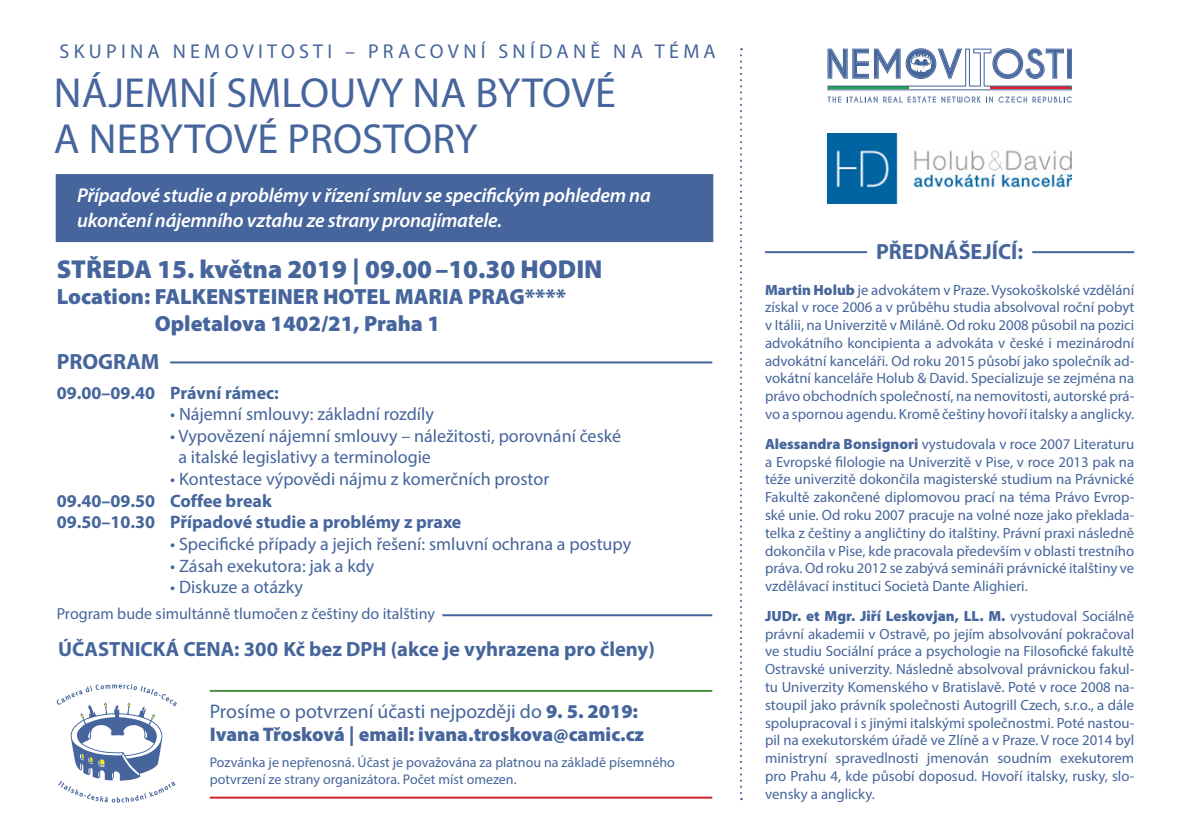
<style>
.page{position:relative;width:1191px;height:840px;background:#fff}
.page>*{position:absolute;margin:0;border:0;box-sizing:border-box;transform-origin:0 0}
.t1{font:42.2px "Myriad Pro";letter-spacing:.005em;color:#45659c}
.t2{font:900 26px "Myriad Pro";color:#45659c}
.t3{font:900 22px/26.4px "Myriad Pro";color:#45659c}
.t4{font:700 22px "Myriad Pro";color:#45659c}
.t5{font:700 20.6px "Myriad Pro";color:#45659c}
.t6{font:italic 600 20px/24px "Myriad Pro";letter-spacing:-.01em;color:#fff}
.t7{font:20px "Myriad Pro";letter-spacing:.215em;color:#45659c}
.t8{font:900 19.6px/23.6px "Myriad Pro";color:#45659c}
.t9{font:18px/21.6px "Myriad Pro";color:#45659c}
.t10{font:700 18px "Myriad Pro";color:#45659c}
.t11{font:16px "Myriad Pro";color:#45659c}
.t12{font:14.8px/17.8px "Myriad Pro";color:#45659c;text-align:justify}
.t13{font:14px/16.8px "Myriad Pro";color:#45659c}
.s1{font-weight:400}
.s2{font-weight:900}
</style>
<div class="page">
<svg style="left:740px;top:48px;width:2px;height:751px"></svg>
<svg style="left:57px;top:684px;width:120px;height:118px"></svg>
<hr style="left:170px;top:361px;width:542px;height:2px;background:#45659c">
<hr style="left:442px;top:614px;width:270px;height:2px;background:#45659c">
<hr style="left:210px;top:689px;width:502px;height:2px;background:#4a9142">
<hr style="left:210px;top:796px;width:502px;height:2px;background:#d1232a">
<div style="left:56px;top:174px;width:657px;height:68px;background:#45659c;border:2px solid #45659c"></div>
<svg style="left:827px;top:96px;width:50px;height:6px"></svg>
<svg style="left:883px;top:96px;width:189px;height:6px"></svg>
<svg style="left:827px;top:48px;width:244px;height:42px"></svg>
<hr style="left:765px;top:251px;width:102px;height:2px;background:#45659c">
<hr style="left:1032px;top:251px;width:102px;height:2px;background:#45659c">
<img style="left:827px;top:133px;width:245px;height:70px">
<p class="t7" style="left:60px;top:39px;width:658px">SKUPINA NEMOVITOSTI – PRACOVNÍ SNÍDANĚ NA TÉMA</p>
<p class="t1" style="left:54px;top:67px;width:563px">NÁJEMNÍ SMLOUVY NA BYTOVÉ</p>
<p class="t1" style="left:54px;top:113px;width:425px">A NEBYTOVÉ PROSTORY</p>
<p class="t6" style="left:77px;top:183px;width:575px">Případové studie a problémy v řízení smluv se specifickým pohledem na ukončení nájemního vztahu ze strany pronajímatele.</p>
<p class="t2" style="left:57px;top:254px;width:547px">STŘEDA 15. května 2019 | 09.00–10.30 HODIN</p>
<p class="t3" style="left:155px;top:284px;width:413px;text-indent:-98px">Location: FALKENSTEINER HOTEL MARIA PRAG****<br>Opletalova 1402/21, Praha 1</p>
<p class="t4" style="left:57px;top:347px;width:104px">PROGRAM</p>
<p class="t10" style="left:57px;top:380px;width:224px">09.00–09.40 Právní rámec:</p>
<p class="t9" style="left:170px;top:403px;width:265px">• Nájemní smlouvy: základní rozdíly</p>
<p class="t9" style="left:178px;top:424px;width:444px;text-indent:-8px">• Vypovězení nájemní smlouvy – náležitosti, porovnání české a italské legislativy a terminologie</p>
<p class="t9" style="left:170px;top:467px;width:380px">• Kontestace výpovědi nájmu z komerčních prostor</p>
<p class="t10" style="left:57px;top:488px;width:217px">09.40–09.50 Coffee break</p>
<p class="t10" style="left:57px;top:510px;width:406px">09.50–10.30 Případové studie a problémy z praxe</p>
<p class="t9" style="left:170px;top:532px;width:462px">• Specifické případy a jejich řešení: smluvní ochrana a postupy</p>
<p class="t9" style="left:170px;top:554px;width:206px">• Zásah exekutora: jak a kdy</p>
<p class="t9" style="left:170px;top:575px;width:134px">• Diskuze a otázky</p>
<p class="t11" style="left:57px;top:603px;width:380px">Program bude simultánně tlumočen z češtiny do italštiny</p>
<p class="t5" style="left:58px;top:635px;width:598px">ÚČASTNICKÁ CENA: 300 Kč bez DPH (akce je vyhrazena pro členy)</p>
<p class="t8" style="left:210px;top:699px;width:436px"><span class="s1">Prosíme o potvrzení účasti nejpozději do</span> 9. 5. 2019:<br>Ivana Třosková | email: ivana.troskova@camic.cz</p>
<p class="t13" style="left:210px;top:753px;width:466px">Pozvánka je nepřenosná. Účast je považována za platnou na základě písemného potvrzení ze strany organizátora. Počet míst omezen.</p>
<p class="t4" style="left:876px;top:237px;width:149px">PŘEDNÁŠEJÍCÍ:</p>
<p class="t12" style="left:765px;top:280px;width:371px"><span class="s2">Martin Holub</span> je advokátem v Praze. Vysokoškolské vzdělání získal v roce 2006 a v průběhu studia absolvoval roční pobyt v Itálii, na Univerzitě v Miláně. Od roku 2008 působil na pozici advokátního koncipienta a advokáta v české i mezinárodní advokátní kanceláři. Od roku 2015 působí jako společník ad&shy;vokátní kanceláře Holub &amp; David. Specializuje se zejména na právo obchodních společností, na nemovitosti, autorské prá&shy;vo a spornou agendu. Kromě češtiny hovoří italsky a anglicky.</p>
<p class="t12" style="left:765px;top:434px;width:371px"><span class="s2">Alessandra Bonsignori</span> vystudovala v roce 2007 Literaturu a Evropské filologie na Univerzitě v Pise, v roce 2013 pak na téže univerzitě dokončila magisterské studium na Právnické Fakultě zakončené diplomovou prací na téma Právo Evrop&shy;ské unie. Od roku 2007 pracuje na volné noze jako překlada&shy;telka z češtiny a angličtiny do italštiny. Právní praxi následně dokončila v Pise, kde pracovala především v oblasti trestního práva. Od roku 2012 se zabývá semináři právnické italštiny ve vzdělávací instituci Società Dante Alighieri.</p>
<p class="t12" style="left:765px;top:606px;width:371px"><span class="s2">JUDr. et Mgr. Jiří Leskovjan, LL. M.</span> vystudoval Sociálně právní akademii v Ostravě, po jejím absolvování pokračoval ve studiu Sociální práce a psychologie na Filosofické fakultě Ostravské univerzity. Následně absolvoval právnickou fakul&shy;tu Univerzity Komenského v Bratislavě. Poté v roce 2008 na&shy;stoupil jako právník společnosti Autogrill Czech, s.r.o., a dále spolupracoval i s jinými italskými společnostmi. Poté nastou&shy;pil na exekutorském úřadě ve Zlíně a v Praze. V roce 2014 byl ministryní spravedlnosti jmenován soudním exekutorem pro Prahu 4, kde působí doposud. Hovoří italsky, rusky, slo&shy;vensky a anglicky.</p>
</div>
